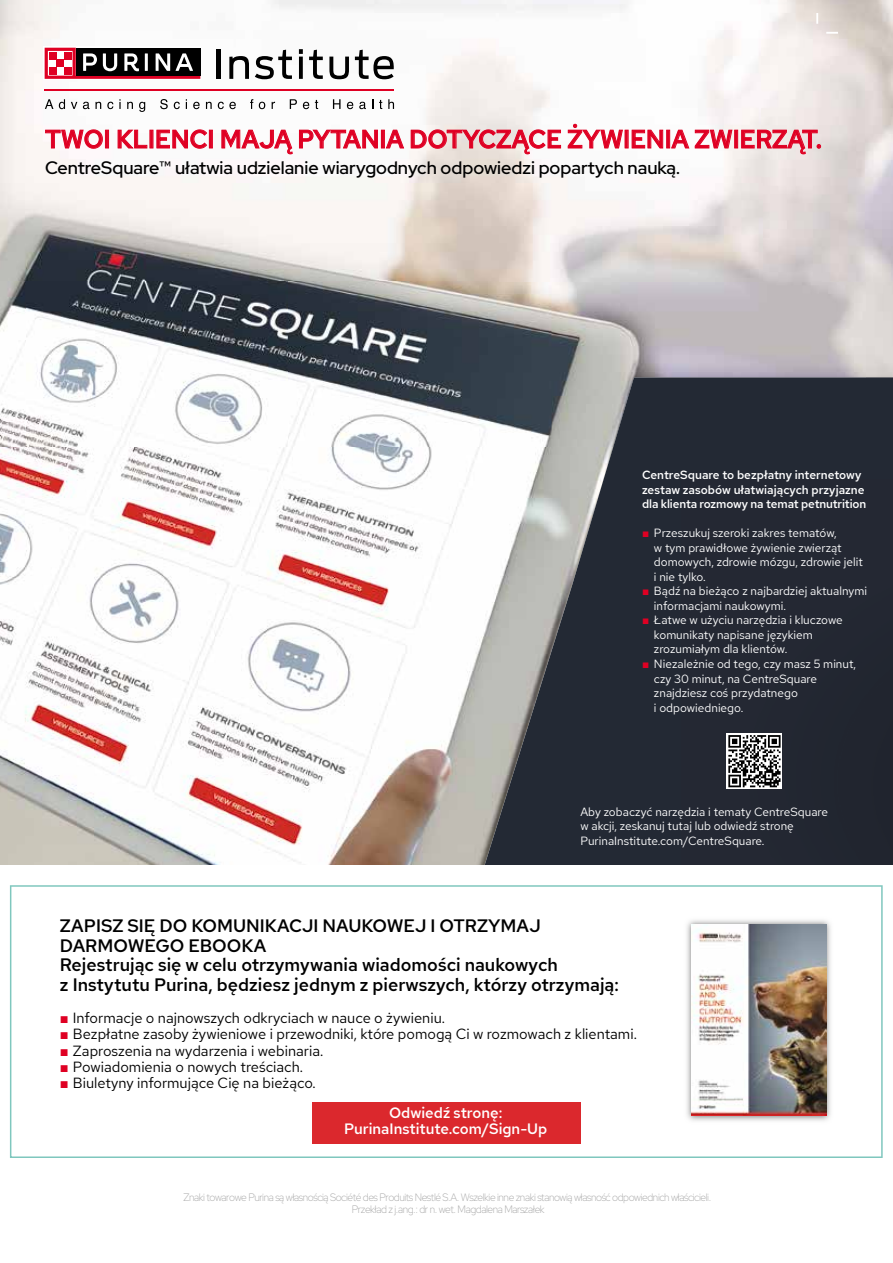
<style>
.page{position:relative;width:893px;height:1263px;background:#fff}
.page>*{position:absolute;margin:0;border:0;box-sizing:border-box;transform-origin:0 0}
.t1{font:500 25.5px "Red Hat Text";color:#df0023}
.t2{font:500 18px/19.6px "Red Hat Text";color:#000}
.t3{font:500 18px "Red Hat Display";color:#000}
.t4{font:500 15px/16.5px "Red Hat Text";color:#fff;text-align:center}
.t5{font:14.7px "Red Hat Text";color:#000}
.t6{font:11.85px/14.5px "Red Hat Text";color:#fff}
.t7{font:500 11.85px/14.5px "Red Hat Text";letter-spacing:-.005em;color:#fff}
.t8{font:300 10.65px/12.3px "Red Hat Display";letter-spacing:-.04em;color:#a5a5a5;text-align:center;scale:.96 1}
.s1{font-family:"Arial";color:#df0023}
</style>
<div class="page">
<img style="left:0;top:447px;width:462px;height:418px">
<img style="left:0;top:281px;width:551px;height:166px">
<img style="left:551px;top:281px;width:316px;height:96px">
<svg style="left:462px;top:377px;width:431px;height:488px;background:#5c6167"></svg>
<div style="left:681px;top:480px;width:212px;height:385px;background:#242833"></div>
<img style="left:0;top:0;width:893px;height:281px">
<hr style="left:45px;top:89px;width:349px;height:1px;background:#df0023">
<hr style="left:217px;top:49px;width:4px;height:30px;background:#000">
<svg style="left:229px;top:56px;width:20px;height:23px"></svg>
<svg style="left:255px;top:50px;width:37px;height:29px"></svg>
<svg style="left:299px;top:57px;width:4px;height:22px"></svg>
<svg style="left:299px;top:49px;width:4px;height:5px"></svg>
<svg style="left:309px;top:50px;width:14px;height:29px"></svg>
<svg style="left:329px;top:57px;width:20px;height:22px"></svg>
<svg style="left:355px;top:50px;width:39px;height:29px"></svg>
<svg style="left:44px;top:47px;width:157px;height:33px"></svg>
<svg style="left:45px;top:48px;width:155px;height:31px"></svg>
<svg style="left:45px;top:99px;width:8px;height:10px"></svg>
<svg style="left:59px;top:99px;width:6px;height:10px"></svg>
<svg style="left:71px;top:102px;width:6px;height:7px"></svg>
<svg style="left:83px;top:102px;width:7px;height:7px"></svg>
<svg style="left:96px;top:102px;width:5px;height:7px"></svg>
<svg style="left:107px;top:102px;width:6px;height:7px"></svg>
<svg style="left:119px;top:99px;width:2px;height:10px"></svg>
<svg style="left:127px;top:102px;width:6px;height:7px"></svg>
<svg style="left:139px;top:102px;width:6px;height:10px"></svg>
<svg style="left:160px;top:99px;width:8px;height:10px"></svg>
<svg style="left:174px;top:102px;width:6px;height:7px"></svg>
<svg style="left:193px;top:102px;width:7px;height:7px"></svg>
<svg style="left:206px;top:102px;width:6px;height:7px"></svg>
<svg style="left:218px;top:102px;width:18px;height:7px"></svg>
<svg style="left:250px;top:99px;width:3px;height:10px"></svg>
<svg style="left:259px;top:102px;width:6px;height:7px"></svg>
<svg style="left:272px;top:102px;width:3px;height:7px"></svg>
<svg style="left:290px;top:99px;width:7px;height:10px"></svg>
<svg style="left:303px;top:102px;width:6px;height:7px"></svg>
<svg style="left:315px;top:100px;width:3px;height:9px"></svg>
<svg style="left:333px;top:99px;width:8px;height:10px"></svg>
<svg style="left:347px;top:102px;width:6px;height:7px"></svg>
<svg style="left:359px;top:102px;width:7px;height:7px"></svg>
<svg style="left:379px;top:100px;width:3px;height:9px"></svg>
<svg style="left:388px;top:99px;width:6px;height:10px"></svg>
<svg style="left:10px;top:885px;width:873px;height:273px"></svg>
<div style="left:312px;top:1102px;width:269px;height:41px;background:#db282d"></div>
<img style="left:682px;top:915px;width:153px;height:210px">
<img style="left:691px;top:924px;width:136px;height:192px">
<svg style="left:826px;top:32px;width:11px;height:2px"></svg>
<svg style="left:816px;top:14px;width:2px;height:10px"></svg>
<svg style="left:45px;top:130px;width:58px;height:19px"></svg>
<div style="left:105px;top:130px;width:4px;height:18px;border:1px solid #df0023"></div>
<svg style="left:118px;top:130px;width:29px;height:18px"></svg>
<svg style="left:157px;top:130px;width:50px;height:19px"></svg>
<div style="left:209px;top:130px;width:4px;height:18px;border:1px solid #df0023"></div>
<svg style="left:222px;top:130px;width:71px;height:24px"></svg>
<svg style="left:299px;top:130px;width:79px;height:18px"></svg>
<div style="left:381px;top:130px;width:4px;height:18px;border:1px solid #df0023"></div>
<svg style="left:386px;top:130px;width:18px;height:18px"></svg>
<svg style="left:411px;top:130px;width:150px;height:24px"></svg>
<svg style="left:568px;top:124px;width:55px;height:24px"></svg>
<svg style="left:632px;top:130px;width:31px;height:18px"></svg>
<div style="left:667px;top:130px;width:3px;height:18px;border:1px solid #df0023"></div>
<svg style="left:671px;top:130px;width:18px;height:18px"></svg>
<svg style="left:695px;top:130px;width:37px;height:18px"></svg>
<div style="left:734px;top:130px;width:4px;height:18px;border:1px solid #df0023"></div>
<svg style="left:741px;top:130px;width:80px;height:24px;background:#eab1b8"></svg>
<svg style="left:726px;top:733px;width:56px;height:56px"></svg>
<svg style="left:728px;top:735px;width:52px;height:52px"></svg>
<h1 class="t1" style="left:45px;top:122px;width:778px">TWOI KLIENCI MAJĄ PYTANIA DOTYCZĄCE ŻYWIENIA ZWIERZĄT.</h1>
<h2 class="t3" style="left:45px;top:156px;width:637px">CentreSquare™ ułatwia udzielanie wiarygodnych odpowiedzi popartych nauką.</h2>
<p class="t7" style="left:642px;top:468px;width:226px">CentreSquare to bezpłatny internetowy zestaw zasobów ułatwiających przyjazne dla klienta rozmowy na temat petnutrition</p>
<p class="t6" style="left:654px;top:526px;width:211px;text-indent:-12px"><span class="s1">■</span> Przeszukuj szeroki zakres tematów,<br>w tym prawidłowe żywienie zwierząt domowych, zdrowie mózgu, zdrowie jelit i nie tylko.</p>
<p class="t6" style="left:654px;top:584px;width:215px;text-indent:-12px"><span class="s1">■</span> Bądź na bieżąco z najbardziej aktualnymi informacjami naukowymi.</p>
<p class="t6" style="left:654px;top:613px;width:190px;text-indent:-12px"><span class="s1">■</span> Łatwe w użyciu narzędzia i kluczowe komunikaty napisane językiem zrozumiałym dla klientów.</p>
<p class="t6" style="left:654px;top:656px;width:204px;text-indent:-12px"><span class="s1">■</span> Niezależnie od tego, czy masz 5 minut, czy 30 minut, na CentreSquare znajdziesz coś przydatnego<br>i odpowiedniego.</p>
<p class="t6" style="left:580px;top:804px;width:249px">Aby zobaczyć narzędzia i tematy CentreSquare w akcji, zeskanuj tutaj lub odwiedź stronę<br>PurinaInstitute.com/CentreSquare.</p>
<h2 class="t2" style="left:60px;top:915px;width:560px">ZAPISZ SIĘ DO KOMUNIKACJI NAUKOWEJ I OTRZYMAJ DARMOWEGO EBOOKA<br>Rejestrując się w celu otrzymywania wiadomości naukowych<br>z Instytutu Purina, będziesz jednym z pierwszych, którzy otrzymają:</h2>
<p class="t5" style="left:60px;top:1008px;width:387px"><span class="s1">■</span> Informacje o najnowszych odkryciach w nauce o żywieniu.</p>
<p class="t5" style="left:60px;top:1024px;width:578px"><span class="s1">■</span> Bezpłatne zasoby żywieniowe i przewodniki, które pomogą Ci w rozmowach z klientami.</p>
<p class="t5" style="left:60px;top:1041px;width:265px"><span class="s1">■</span> Zaproszenia na wydarzenia i webinaria.</p>
<p class="t5" style="left:60px;top:1057px;width:245px"><span class="s1">■</span> Powiadomienia o nowych treściach.</p>
<p class="t5" style="left:60px;top:1073px;width:257px"><span class="s1">■</span> Biuletyny informujące Cię na bieżąco.</p>
<p class="t4" style="left:344px;top:1104px;width:205px">Odwiedź stronę:<br>PurinaInstitute.com/Sign-Up</p>
<p class="t8" style="left:183px;top:1191px;width:551px">Znaki towarowe Purina są własnością Société des Produits Nestlé S.A. Wszelkie inne znaki stanowią własność odpowiednich właścicieli.<br>Przekład z j.ang.: dr n. wet. Magdalena Marszałek</p>
</div>
